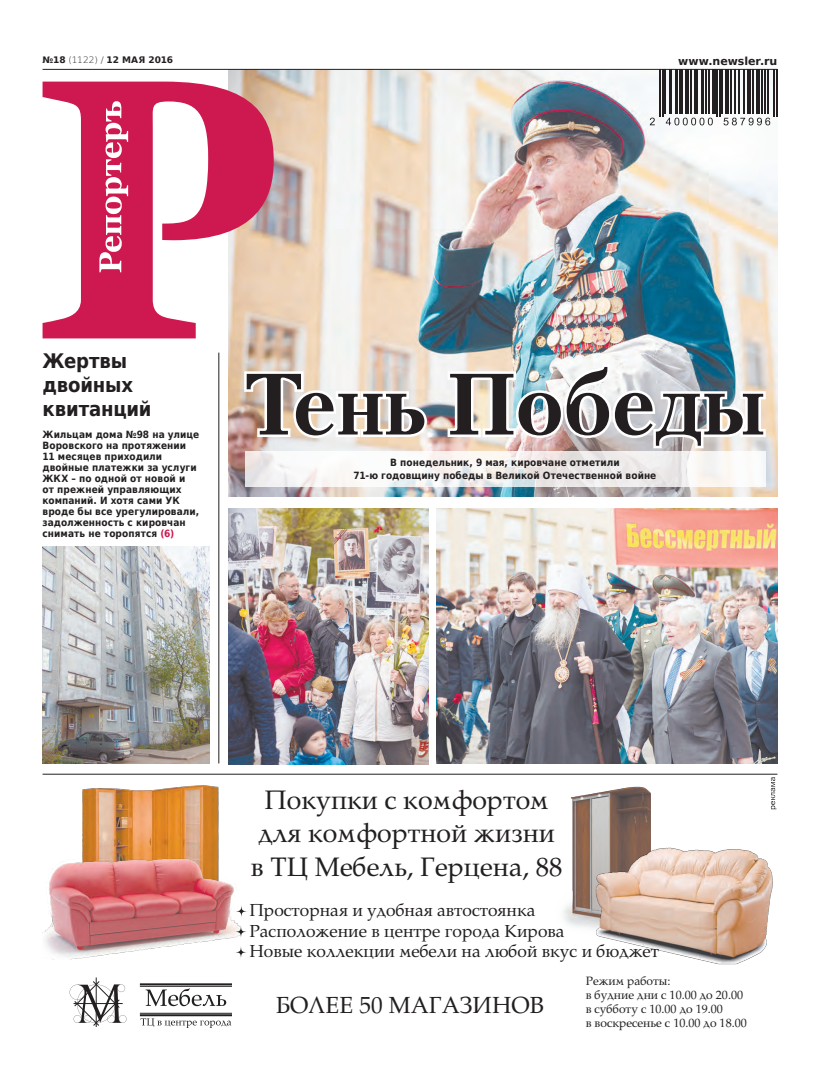
<style>
.page{position:relative;width:820px;height:1078px;background:#fff}
.page>*{position:absolute;margin:0;border:0;box-sizing:border-box;transform-origin:0 0}
.t1{font:700 86.6px "Petersburg C";letter-spacing:-.005em;color:#231f20}
.t2{font:25.7px/33.6px "Palladium";color:#231f20;text-align:center}
.t3{font:22.4px "Palladium";color:#231f20}
.t4{font:700 20.1px/24px "DejaVu Sans Condensed";letter-spacing:-.01em;color:#231f20}
.t5{font:16.7px/20.4px "Palladium";color:#231f20}
.t6{font:11.6px/13.9px "Palladium";color:#231f20}
.t7{font:700 11px "DejaVu Sans";color:#231f20}
.t8{font:700 10px/11px "DejaVu Sans Condensed";letter-spacing:.01em;color:#231f20}
.t9{font:700 9px "DejaVu Sans";letter-spacing:-.005em;color:#231f20}
.s1{font-weight:200}
.s2{color:#cd194f}
</style>
<div class="page">
<img style="left:229px;top:70px;width:548px;height:426px">
<hr style="left:96px;top:977px;width:1px;height:49px;background:#231f20">
<svg style="left:70px;top:980px;width:56px;height:45px"></svg>
<svg style="left:145px;top:988px;width:81px;height:17px"></svg>
<svg style="left:140px;top:1018px;width:91px;height:9px"></svg>
<hr style="left:140px;top:983px;width:92px;height:2px;background:#231f20">
<hr style="left:140px;top:985px;width:92px;height:1px;background:#231f20">
<hr style="left:140px;top:1013px;width:92px;height:2px;background:#231f20">
<hr style="left:140px;top:1012px;width:92px;height:1px;background:#231f20">
<img style="left:82px;top:785px;width:137px;height:69px">
<img style="left:563px;top:786px;width:88px;height:140px">
<img style="left:44px;top:854px;width:194px;height:105px">
<img style="left:576px;top:831px;width:197px;height:134px">
<svg style="left:234px;top:903px;width:15px;height:15px"></svg>
<svg style="left:233px;top:924px;width:15px;height:14px"></svg>
<svg style="left:233px;top:944px;width:15px;height:15px"></svg>
<hr style="left:43px;top:773px;width:734px;height:1px;background:#231f20">
<svg style="left:770px;top:777px;width:6px;height:32px"></svg>
<svg style="left:43px;top:82px;width:230px;height:256px"></svg>
<svg style="left:99px;top:101px;width:29px;height:171px"></svg>
<svg style="left:241px;top:369px;width:188px;height:71px"></svg>
<img style="left:445px;top:361px;width:323px;height:90px">
<hr style="left:664px;top:69px;width:1px;height:45px;background:#231f20">
<hr style="left:679px;top:69px;width:1px;height:45px;background:#231f20">
<hr style="left:681px;top:69px;width:1px;height:45px;background:#231f20">
<hr style="left:690px;top:69px;width:1px;height:45px;background:#231f20">
<hr style="left:705px;top:69px;width:1px;height:45px;background:#231f20">
<hr style="left:707px;top:69px;width:1px;height:45px;background:#231f20">
<hr style="left:721px;top:69px;width:1px;height:45px;background:#231f20">
<hr style="left:730px;top:69px;width:1px;height:45px;background:#231f20">
<hr style="left:733px;top:69px;width:2px;height:45px;background:#231f20">
<hr style="left:738px;top:69px;width:1px;height:45px;background:#231f20">
<hr style="left:743px;top:69px;width:1px;height:45px;background:#231f20">
<hr style="left:752px;top:69px;width:1px;height:45px;background:#231f20">
<hr style="left:761px;top:69px;width:1px;height:45px;background:#231f20">
<svg style="left:755px;top:70px;width:4px;height:44px"></svg>
<hr style="left:747px;top:69px;width:4px;height:45px;background:#231f20">
<hr style="left:725px;top:69px;width:3px;height:45px;background:#231f20">
<svg style="left:711px;top:70px;width:4px;height:44px"></svg>
<hr style="left:694px;top:69px;width:3px;height:45px;background:#231f20">
<hr style="left:701px;top:69px;width:3px;height:45px;background:#231f20">
<hr style="left:675px;top:69px;width:2px;height:45px;background:#231f20">
<hr style="left:669px;top:69px;width:2px;height:45px;background:#231f20">
<hr style="left:685px;top:69px;width:4px;height:45px;background:#231f20">
<hr style="left:764px;top:69px;width:1px;height:45px;background:#231f20">
<hr style="left:767px;top:69px;width:1px;height:45px;background:#231f20">
<hr style="left:659px;top:69px;width:1px;height:48px;background:#231f20">
<hr style="left:661px;top:69px;width:1px;height:48px;background:#231f20">
<hr style="left:716px;top:69px;width:1px;height:48px;background:#231f20">
<hr style="left:719px;top:69px;width:1px;height:48px;background:#231f20">
<hr style="left:773px;top:69px;width:1px;height:48px;background:#231f20">
<hr style="left:776px;top:69px;width:1px;height:48px;background:#231f20">
<svg style="left:649px;top:118px;width:5px;height:7px"></svg>
<svg style="left:665px;top:118px;width:47px;height:7px"></svg>
<svg style="left:723px;top:118px;width:47px;height:7px"></svg>
<img style="left:229px;top:509px;width:199px;height:255px">
<img style="left:436px;top:509px;width:341px;height:254px">
<img style="left:43px;top:546px;width:166px;height:217px">
<hr style="left:218px;top:352px;width:1px;height:411px;background:#231f20">
<svg style="left:245px;top:451px;width:519px;height:35px"></svg>
<hr style="left:43px;top:69px;width:734px;height:1px;background:#231f20">
<p class="t9" style="left:43px;top:52px;width:132px">№18 <span class="s1">(1122) /</span> 12 МАЯ 2016</p>
<p class="t7" style="left:678px;top:52px;width:101px">www.newsler.ru</p>
<h3 class="t4" style="left:43px;top:348px;width:110px">Жертвы двойных квитанций</h3>
<p class="t8" style="left:43px;top:429px;width:158px">Жильцам дома №98 на улице<br>Воровского на протяжении<br>11 месяцев приходили двойные платежки за услуги<br>ЖКХ – по одной от новой и от прежней управляющих компаний. И хотя сами УК вроде бы все урегулировали, задолженность с кировчан снимать не торопятся <span class="s2">(6)</span></p>
<h1 class="t1" style="left:245px;top:350px;width:521px">Тень Победы</h1>
<p class="t8" style="left:353px;top:455px;width:304px;line-height:13.3px;text-align:center">В понедельник, 9 мая, кировчане отметили<br>71-ю годовщину победы в Великой Отечественной войне</p>
<h2 class="t2" style="left:251px;top:782px;width:313px">Покупки с комфортом для комфортной жизни в ТЦ Мебель, Герцена, 88</h2>
<h3 class="t5" style="left:249px;top:900px;width:411px">Просторная и удобная автостоянка<br>Расположение в центре города Кирова<br>Новые коллекции мебели на любой вкус и бюджет</h3>
<h3 class="t3" style="left:276px;top:990px;width:269px">БОЛЕЕ 50 МАГАЗИНОВ</h3>
<p class="t6" style="left:585px;top:973px;width:162px">Режим работы:<br>в будние дни с 10.00 до 20.00 в субботу с 10.00 до 19.00<br>в воскресенье с 10.00 до 18.00</p>
</div>
